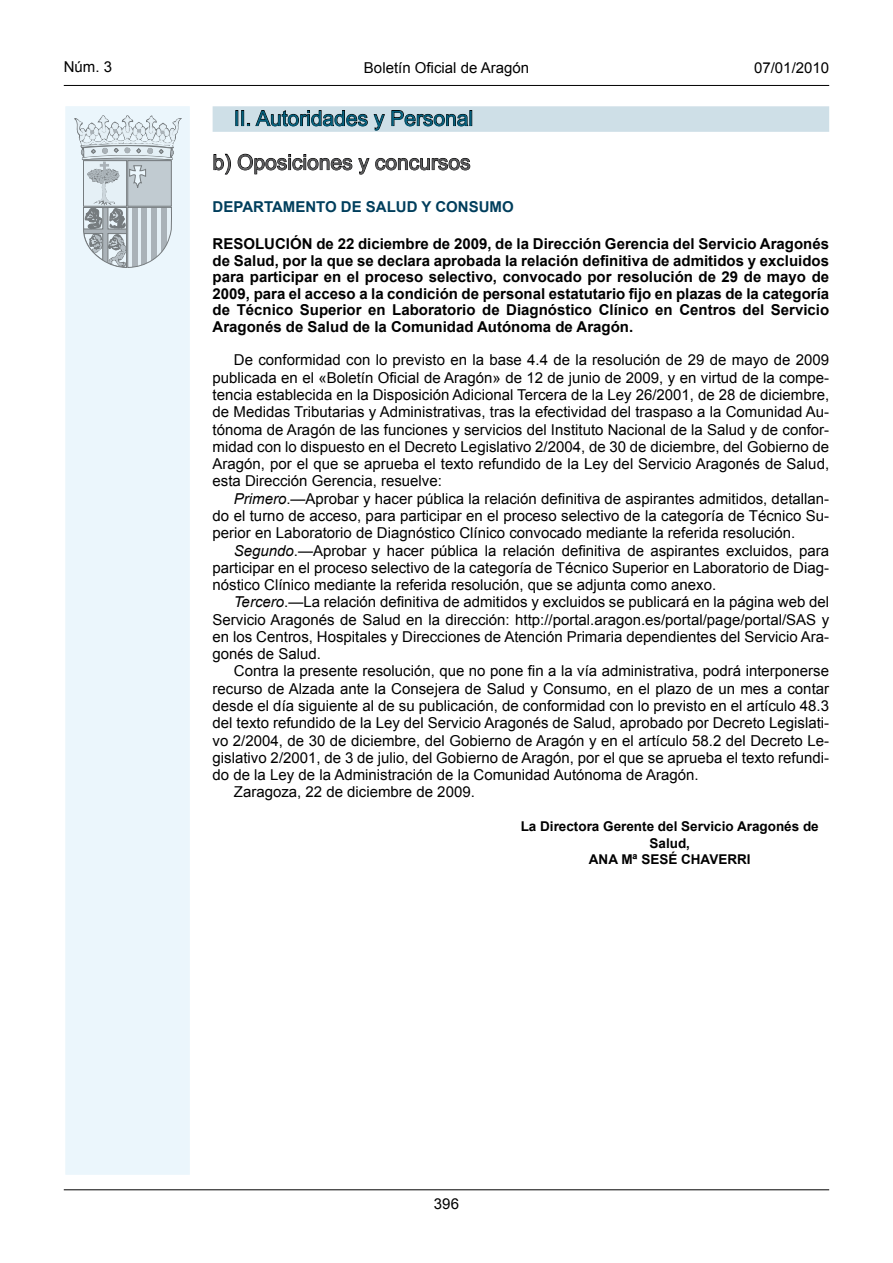
<style>
.page{position:relative;width:893px;height:1263px;background:#fff}
.page>*{position:absolute;margin:0;border:0;box-sizing:border-box;transform-origin:0 0}
.Titulo_sec{font:21px "Arial";color:#005e7c}
.Sub_Seccion{font:21px "Arial";color:#58585a}
.inicio_de_parrafo{font:15px/17.2px "Arial";color:#000;text-align:justify}
.Titulo_text{font:700 15px/16.5px "Arial";color:#000;text-align:justify}
.emisor_text{font:700 15px "Arial";color:#003e5c}
.estilo_head-c{font:15px "Arial";color:#000}
.estilo_head-d{font:15px "Arial";color:#000}
.estilo_head-i{font:15px "Arial";color:#000}
.numero_pagina{font:15px "Arial";color:#000}
.firma_der{font:700 13.5px/16.5px "Arial";color:#000;text-align:center}
.s1{font-style:italic}
</style>
<div class="page">
<hr style="left:64px;top:85px;width:765px;height:1px;background:#000">
<div style="left:64px;top:105px;width:127px;height:1071px;background:#ebf6fc;border:2px solid #fff"></div>
<svg style="left:75px;top:115px;width:106px;height:153px"></svg>
<hr style="left:64px;top:1189px;width:765px;height:1px;background:#000">
<div style="left:213px;top:106px;width:616px;height:26px;background:#cedfe7"></div>
<svg style="left:236px;top:110px;width:132px;height:17px"></svg>
<svg style="left:374px;top:114px;width:11px;height:17px"></svg>
<svg style="left:391px;top:110px;width:81px;height:17px"></svg>
<svg style="left:213px;top:154px;width:18px;height:21px"></svg>
<svg style="left:237px;top:154px;width:233px;height:21px"></svg>
<p class="estilo_head-i" style="left:64px;top:57px;width:50px">Núm. 3</p>
<p class="estilo_head-c" style="left:364px;top:57px;width:167px">Boletín Oficial de Aragón</p>
<p class="estilo_head-d" style="left:754px;top:57px;width:77px">07/01/2010</p>
<p class="Titulo_sec" style="left:234px;top:104px;width:241px">II. Autoridades y Personal</p>
<p class="Sub_Seccion" style="left:213px;top:148px;width:259px">b) Oposiciones y concursos</p>
<p class="emisor_text" style="left:213px;top:196px;width:303px">DEPARTAMENTO DE SALUD Y CONSUMO</p>
<p class="Titulo_text" style="left:213px;top:236px;width:618px">RESOLUCIÓN de 22 diciembre de 2009, de la Dirección Gerencia del Servicio Aragonés de Salud, por la que se declara aprobada la relación definitiva de admitidos y excluidos para participar en el proceso selectivo, convocado por resolución de 29 de mayo de 2009, para el acceso a la condición de personal estatutario fijo en plazas de la categoría de Técnico Superior en Laboratorio de Diagnóstico Clínico en Centros del Servicio Aragonés de Salud de la Comunidad Autónoma de Aragón.</p>
<p class="inicio_de_parrafo" style="left:213px;top:352px;width:618px;text-indent:21px">De conformidad con lo previsto en la base 4.4 de la resolución de 29 de mayo de 2009 publicada en el «Boletín Oficial de Aragón» de 12 de junio de 2009, y en virtud de la compe&shy;tencia establecida en la Disposición Adicional Tercera de la Ley 26/2001, de 28 de diciembre, de Medidas Tributarias y Administrativas, tras la efectividad del traspaso a la Comunidad Au&shy;tónoma de Aragón de las funciones y servicios del Instituto Nacional de la Salud y de confor&shy;midad con lo dispuesto en el Decreto Legislativo 2/2004, de 30 de diciembre, del Gobierno de Aragón, por el que se aprueba el texto refundido de la Ley del Servicio Aragonés de Salud, esta Dirección Gerencia, resuelve:</p>
<p class="inicio_de_parrafo" style="left:213px;top:490px;width:618px;text-indent:21px"><span class="s1">Primero</span>.—Aprobar y hacer pública la relación definitiva de aspirantes admitidos, detallan&shy;do el turno de acceso, para participar en el proceso selectivo de la categoría de Técnico Su&shy;perior en Laboratorio de Diagnóstico Clínico convocado mediante la referida resolución.</p>
<p class="inicio_de_parrafo" style="left:213px;top:542px;width:618px;text-indent:21px"><span class="s1">Segundo</span>.—Aprobar y hacer pública la relación definitiva de aspirantes excluidos, para participar en el proceso selectivo de la categoría de Técnico Superior en Laboratorio de Diag&shy;nóstico Clínico mediante la referida resolución, que se adjunta como anexo.</p>
<p class="inicio_de_parrafo" style="left:213px;top:594px;width:618px;text-indent:21px"><span class="s1">Tercero</span>.—La relación definitiva de admitidos y excluidos se publicará en la página web del Servicio Aragonés de Salud en la dirección: http://portal.aragon.es/portal/page/portal/SAS y en los Centros, Hospitales y Direcciones de Atención Primaria dependientes del Servicio Ara&shy;gonés de Salud.</p>
<p class="inicio_de_parrafo" style="left:213px;top:663px;width:618px;text-indent:21px">Contra la presente resolución, que no pone fin a la vía administrativa, podrá interponerse recurso de Alzada ante la Consejera de Salud y Consumo, en el plazo de un mes a contar desde el día siguiente al de su publicación, de conformidad con lo previsto en el artículo 48.3 del texto refundido de la Ley del Servicio Aragonés de Salud, aprobado por Decreto Legislati&shy;vo 2/2004, de 30 de diciembre, del Gobierno de Aragón y en el artículo 58.2 del Decreto Le&shy;gislativo 2/2001, de 3 de julio, del Gobierno de Aragón, por el que se aprueba el texto refundi&shy;do de la Ley de la Administración de la Comunidad Autónoma de Aragón.</p>
<p class="inicio_de_parrafo" style="left:234px;top:784px;width:242px">Zaragoza, 22 de diciembre de 2009.</p>
<p class="firma_der" style="left:521px;top:819px;width:300px">La Directora Gerente del Servicio Aragonés de<br>Salud,</p>
<p class="firma_der" style="left:589px;top:852px;width:163px">ANA Mª SESÉ CHAVERRI</p>
<p class="numero_pagina" style="left:434px;top:1194px;width:27px">396</p>
</div>
